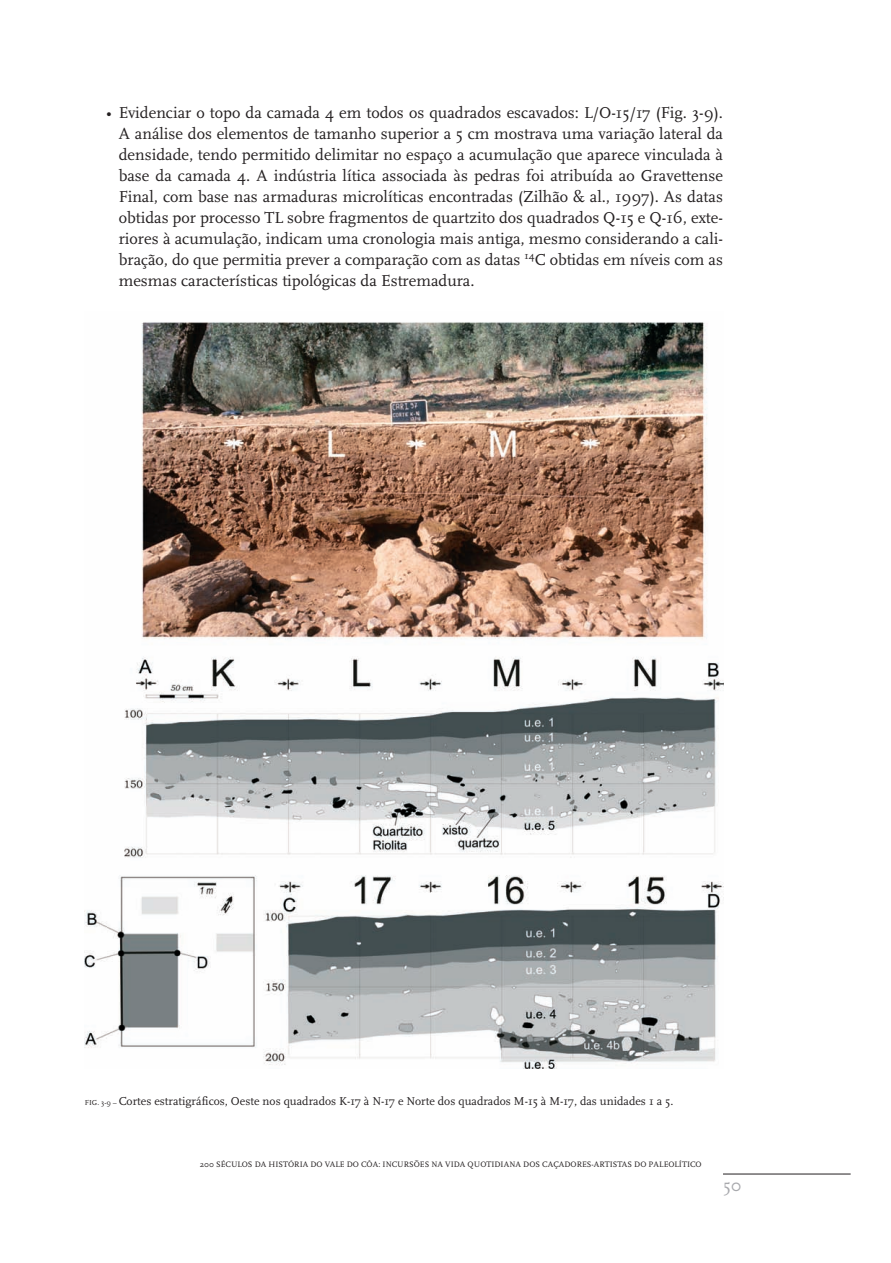
<style>
.page{position:relative;width:891px;height:1263px;background:#fff}
.page>*{position:absolute;margin:0;border:0;box-sizing:border-box;transform-origin:0 0}
.t1{font:18px "Scala";color:#a8a9ad}
.t2{font:16.5px/21px "Scala";color:#231f20;text-align:justify}
.t3{font:12px "Scala";color:#231f20}
.t4{font:8.25px "Scala";color:#231f20}
.s1{font-size:7.5px}
</style>
<div class="page">
<hr style="left:722px;top:1173px;width:128px;height:1px;background:#231f20">
<img style="left:85px;top:322px;width:637px;height:746px">
<p class="t2" style="left:119px;top:103px;width:605px;text-indent:-13px">• Evidenciar o topo da camada 4 em todos os quadrados escavados: L/O-15/17 (Fig. 3-9).<br>A análise dos elementos de tamanho superior a 5 cm mostrava uma variação lateral da densidade, tendo permitido delimitar no espaço a acumulação que aparece vinculada à base da camada 4. A indústria lítica associada às pedras foi atribuída ao Gravettense Final, com base nas armaduras microlíticas encontradas (Zilhão &amp; al., 1997). As datas obtidas por processo TL sobre fragmentos de quartzito dos quadrados Q-15 e Q-16, exte&shy;riores à acumulação, indicam uma cronologia mais antiga, mesmo considerando a cali&shy;bração, do que permitia prever a comparação com as datas <sup>14</sup>C obtidas em níveis com as mesmas características tipológicas da Estremadura.</p>
<p class="t3" style="left:85px;top:1096px;width:590px"><span class="s1">FIG. 3-9 –</span> Cortes estratigráficos, Oeste nos quadrados K-17 à N-17 e Norte dos quadrados M-15 à M-17, das unidades 1 a 5.</p>
<p class="t4" style="left:200px;top:1160px;width:503px">200 SÉCULOS DA HISTÓRIA DO VALE DO CÔA: INCURSÕES NA VIDA QUOTIDIANA DOS CAÇADORES-ARTISTAS DO PALEOLÍTICO</p>
<p class="t1" style="left:722px;top:1177px;width:20px">50</p>
</div>
